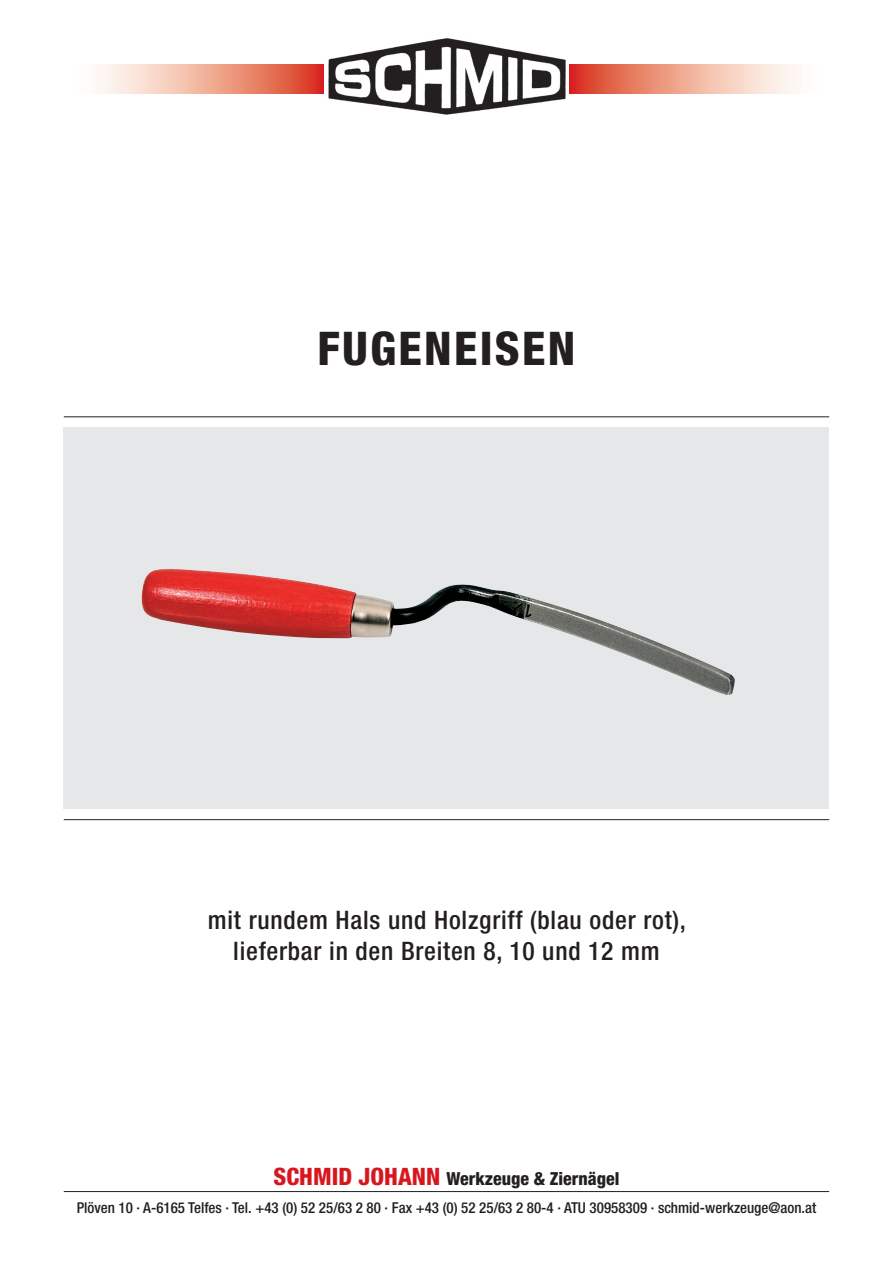
<style>
.page{position:relative;width:893px;height:1263px;background:#fff}
.page>*{position:absolute;margin:0;border:0;box-sizing:border-box;transform-origin:0 0}
.t1{font:800 condensed 46.5px "Helvetica Neue";letter-spacing:.05em;color:#231f20}
.t2{font:500 condensed 25.5px/31.5px "Helvetica Neue";letter-spacing:.03em;color:#231f20;text-align:center}
.t3{font:800 condensed 18px "Helvetica Neue";color:#231f20}
.t4{font:500 condensed 15px "Helvetica Neue";color:#231f20}
.s1{font-size:24px;color:#d7171f}
</style>
<div class="page">
<img style="left:328px;top:38px;width:238px;height:77px">
<svg style="left:97px;top:64px;width:227px;height:30px;background:#eea390"></svg>
<svg style="left:569px;top:64px;width:228px;height:30px;background:#eea390"></svg>
<hr style="left:64px;top:1191px;width:765px;height:1px;background:#231f20">
<hr style="left:64px;top:416px;width:765px;height:1px;background:#231f20">
<hr style="left:64px;top:819px;width:765px;height:1px;background:#231f20">
<div style="left:64px;top:427px;width:765px;height:381px;background:#e6e7e9"></div>
<img style="left:141px;top:569px;width:594px;height:126px">
<h1 class="t1" style="left:318px;top:332px;width:259px">FUGENEISEN</h1>
<h2 class="t2" style="left:208px;top:906px;width:480px">mit rundem Hals und Holzgriff (blau oder rot), lieferbar in den Breiten 8, 10 und 12 mm</h2>
<p class="t3" style="left:274px;top:1172px;width:347px"><span class="s1">SCHMID JOHANN</span> Werkzeuge &amp; Ziernägel</p>
<p class="t4" style="left:77px;top:1203px;width:741px">Plöven 10 · A-6165 Telfes · Tel. +43 (0) 52 25/63 2 80 · Fax +43 (0) 52 25/63 2 80-4 · ATU 30958309 · schmid-werkzeuge@aon.at</p>
</div>
